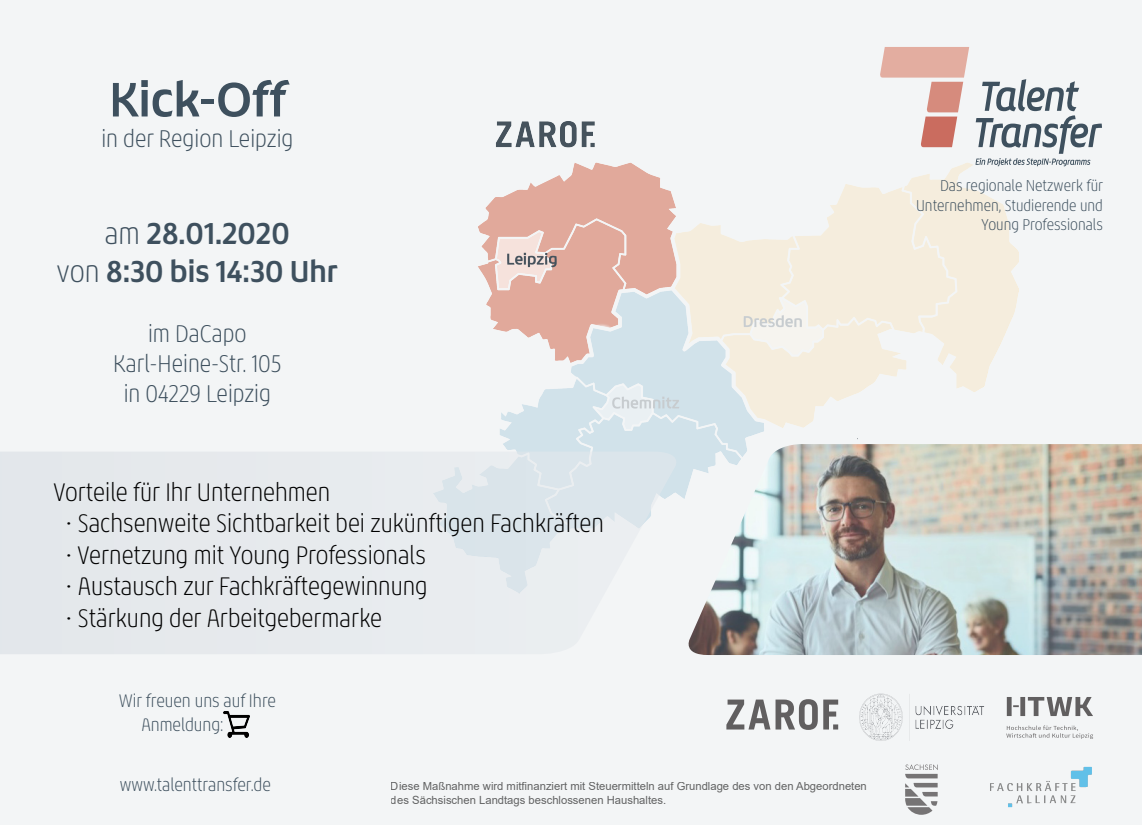
<style>
.page{position:relative;width:1142px;height:825px;background:#fff}
.page>*{position:absolute;margin:0;border:0;box-sizing:border-box;transform-origin:0 0}
.t1{font:50px "Chypre Nor Bol";color:#3e505e}
.t2{font:31.25px "Chypre Nor Bol";color:#3e505e}
.t3{font:26.25px "Chypre Con Thi";color:#000}
.t4{font:25px "Chypre Con Thi";color:#3e505e}
.t5{font:18.75px "Chypre Con Thi";color:#3e505e}
.t6{font:16.25px/19.5px "Chypre Con Thi";color:#3e505e;text-align:right}
.t7{font:11.25px/13.5px "Arial";color:#000}
.s1{font-family:"Chypre Con Thi"}
</style>
<div class="page">
<div style="left:0;top:0;width:1142px;height:824px;background:#f3f5f6"></div>
<img style="left:433px;top:121px;width:585px;height:475px">
<img style="left:977px;top:764px;width:128px;height:45px">
<svg style="left:905px;top:764px;width:33px;height:50px"></svg>
<svg style="left:881px;top:47px;width:88px;height:100px"></svg>
<svg style="left:975px;top:79px;width:127px;height:87px"></svg>
<img style="left:688px;top:444px;width:454px;height:211px">
<svg style="left:0;top:451px;width:677px;height:203px;background:#e5eaed"></svg>
<img style="left:845px;top:680px;width:152px;height:71px">
<svg style="left:1007px;top:696px;width:86px;height:20px"></svg>
<svg style="left:1006px;top:725px;width:87px;height:13px"></svg>
<svg style="left:726px;top:699px;width:112px;height:30px"></svg>
<img style="left:224px;top:711px;width:25px;height:26px">
<p class="t1" style="left:109px;top:70px;width:179px">Kick-Off</p>
<p class="t4" style="left:101px;top:123px;width:193px">in der Region Leipzig</p>
<p class="t2" style="left:105px;top:215px;width:186px"><span class="s1">am</span> 28.01.2020</p>
<p class="t2" style="left:57px;top:253px;width:283px"><span class="s1">von</span> 8:30 bis 14:30 Uhr</p>
<p class="t4" style="left:148px;top:318px;width:100px">im DaCapo</p>
<p class="t4" style="left:113px;top:348px;width:170px">Karl-Heine-Str. 105</p>
<p class="t4" style="left:124px;top:378px;width:149px">in 04229 Leipzig</p>
<p class="t3" style="left:53px;top:476px;width:279px">Vorteile für Ihr Unternehmen</p>
<p class="t3" style="left:66px;top:508px;width:540px">• Sachsenweite Sichtbarkeit bei zukünftigen Fachkräften</p>
<p class="t3" style="left:66px;top:539px;width:362px">• Vernetzung mit Young Professionals</p>
<p class="t3" style="left:66px;top:571px;width:364px">• Austausch zur Fachkräftegewinnung</p>
<p class="t3" style="left:66px;top:602px;width:318px">• Stärkung der Arbeitgebermarke</p>
<p class="t5" style="left:119px;top:690px;width:159px">Wir freuen uns auf Ihre</p>
<p class="t5" style="left:141px;top:713px;width:84px">Anmeldung:</p>
<p class="t5" style="left:120px;top:773px;width:153px">www.talenttransfer.de</p>
<p class="t7" style="left:391px;top:779px;width:477px">Diese Maßnahme wird mitfinanziert mit Steuermitteln auf Grundlage des von den Abgeordneten des Sächsischen Landtags beschlossenen Haushaltes.</p>
<p class="t6" style="left:916px;top:176px;width:189px">Das regionale Netzwerk für<br>Unternehmen, Studierende und<br>Young Professionals</p>
</div>
